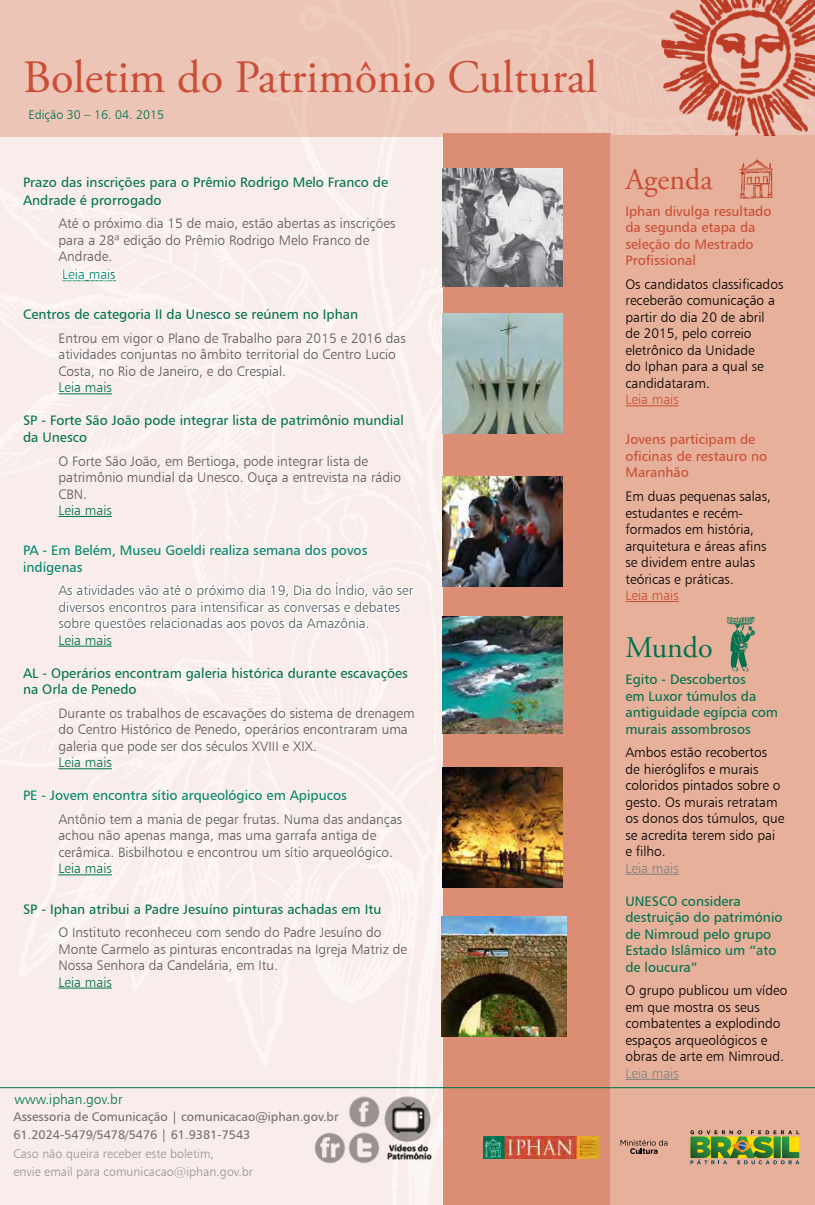
<style>
.page{position:relative;width:815px;height:1205px;background:#fff}
.page>*{position:absolute;margin:0;border:0;box-sizing:border-box;transform-origin:0 0}
.t1{font:46.25px "Adobe Garamond Pro";color:#ca4d36}
.t2{font:30px "Adobe Garamond Pro";color:#ca4d36}
.t3{font:30px "Adobe Garamond Pro";color:#00724f}
.t4{font:13.75px/16.5px "Humanist 777 BT Light B";color:#58585b}
.t5{font:13.75px/16.5px "Humanist 777 BT Light B";color:#000}
.t6{font:13.75px/16.5px "Humanist 777 BT Roman B";color:#00724f}
.t7{font:13.75px/16.5px "Humanist 777 BT Roman B";color:#ca4d36}
.t8{font:13.75px/16.5px "Humanist 777 BT Roman B";color:#008669}
.t9{font:13.75px "Humanist 777 BT Light B";color:#00724f}
.t10{font:13.75px "Humanist 777 BT Light B";color:#ca4d36}
.t11{font:13.75px "Humanist 777 BT Light B";color:#808284}
.t12{font:13.75px "Humanist 777 BT Light B";color:#008669}
.t13{font:12.5px/18.5px "Humanist 777 BT Roman B";color:#6d6e71}
.t14{font:12.5px/18.5px "Humanist 777 BT Light B";color:#939598}
.t15{font:12.5px "Humanist 777 BT Light B";color:#00724f}
.s1{color:#00724f}
</style>
<div class="page">
<img style="left:0;top:0;width:658px;height:1205px">
<div style="left:444px;top:133px;width:167px;height:1072px;background:#dc8e74"></div>
<div style="left:610px;top:136px;width:205px;height:1069px;background:#e6b09a"></div>
<img style="left:739px;top:159px;width:34px;height:39px">
<hr style="left:625px;top:405px;width:54px;height:1px;background:#ca4d36">
<hr style="left:625px;top:601px;width:54px;height:1px;background:#ca4d36">
<img style="left:726px;top:616px;width:29px;height:56px">
<hr style="left:625px;top:874px;width:54px;height:1px;background:#808284">
<hr style="left:625px;top:1079px;width:54px;height:1px;background:#808284">
<img style="left:443px;top:168px;width:120px;height:119px">
<img style="left:443px;top:477px;width:120px;height:110px">
<img style="left:443px;top:314px;width:120px;height:120px">
<img style="left:443px;top:767px;width:120px;height:120px">
<img style="left:443px;top:617px;width:120px;height:116px">
<img style="left:658px;top:0;width:157px;height:136px">
<img style="left:441px;top:916px;width:125px;height:120px">
<hr style="left:58px;top:393px;width:54px;height:1px;background:#00724f">
<hr style="left:58px;top:516px;width:54px;height:1px;background:#00724f">
<hr style="left:58px;top:646px;width:54px;height:1px;background:#00724f">
<hr style="left:58px;top:768px;width:54px;height:1px;background:#00724f">
<hr style="left:58px;top:874px;width:54px;height:1px;background:#00724f">
<hr style="left:58px;top:988px;width:54px;height:1px;background:#00724f">
<svg style="left:61px;top:267px;width:58px;height:17px"></svg>
<svg style="left:55px;top:579px;width:361px;height:58px"></svg>
<hr style="left:0;top:1087px;width:815px;height:1px;background:#00724f">
<img style="left:346px;top:1093px;width:87px;height:71px">
<img style="left:312px;top:1130px;width:34px;height:35px">
<svg style="left:690px;top:1130px;width:109px;height:34px"></svg>
<svg style="left:621px;top:1139px;width:46px;height:15px"></svg>
<img style="left:484px;top:1136px;width:114px;height:22px">
<h1 class="t1" style="left:23px;top:50px;width:576px">Boletim do Patrimônio Cultural</h1>
<p class="t15" style="left:28px;top:107px;width:137px">Edição 30 – 16. 04. 2015</p>
<p class="t6" style="left:23px;top:173px;width:367px;line-height:18px">Prazo das inscrições para o Prêmio Rodrigo Melo Franco de<br>Andrade é prorrogado</p>
<p class="t4" style="left:58px;top:215px;width:338px">Até o próximo dia 15 de maio, estão abertas as inscrições para a 28ª edição do Prêmio Rodrigo Melo Franco de<br>Andrade.</p>
<p class="t12" style="left:62px;top:266px;width:55px">Leia ma<span class="s1">is</span></p>
<p class="t6" style="left:23px;top:306px;width:337px">Centros de categoria II da Unesco se reúnem no Iphan</p>
<p class="t4" style="left:58px;top:330px;width:349px">Entrou em vigor o Plano de Trabalho para 2015 e 2016 das atividades conjuntas no âmbito territorial do Centro Lucio<br>Costa, no Rio de Janeiro, e do Crespial.</p>
<p class="t9" style="left:58px;top:379px;width:55px">Leia mais</p>
<p class="t6" style="left:23px;top:412px;width:382px">SP - Forte São João pode integrar lista de patrimônio mundial da Unesco</p>
<p class="t4" style="left:58px;top:452px;width:344px">O Forte São João, em Bertioga, pode integrar lista de patrimônio mundial da Unesco. Ouça a entrevista na rádio<br>CBN.</p>
<p class="t9" style="left:58px;top:502px;width:55px">Leia mais</p>
<p class="t8" style="left:23px;top:542px;width:346px">PA - Em Belém, Museu Goeldi realiza semana dos povos indígenas</p>
<p class="t4" style="left:58px;top:582px;width:357px">As atividades vão até o próximo dia 19, Dia do Índio, vão ser diversos encontros para intensificar as conversas e debates sobre questões relacionadas aos povos da Amazônia.</p>
<p class="t9" style="left:58px;top:631px;width:55px">Leia mais</p>
<p class="t6" style="left:23px;top:664px;width:386px">AL - Operários encontram galeria histórica durante escavações na Orla de Penedo</p>
<p class="t4" style="left:58px;top:704px;width:358px">Durante os trabalhos de escavações do sistema de drenagem do Centro Histórico de Penedo, operários encontraram uma galeria que pode ser dos séculos XVIII e XIX.</p>
<p class="t9" style="left:58px;top:754px;width:55px">Leia mais</p>
<p class="t8" style="left:23px;top:787px;width:325px">PE - Jovem encontra sítio arqueológico em Apipucos</p>
<p class="t4" style="left:58px;top:811px;width:345px">Antônio tem a mania de pegar frutas. Numa das andanças achou não apenas manga, mas uma garrafa antiga de cerâmica. Bisbilhotou e encontrou um sítio arqueológico.</p>
<p class="t9" style="left:58px;top:860px;width:55px">Leia mais</p>
<p class="t6" style="left:23px;top:900px;width:360px">SP - Iphan atribui a Padre Jesuíno pinturas achadas em Itu</p>
<p class="t4" style="left:58px;top:924px;width:350px">O Instituto reconheceu com sendo do Padre Jesuíno do<br>Monte Carmelo as pinturas encontradas na Igreja Matriz de<br>Nossa Senhora da Candelária, em Itu.</p>
<p class="t9" style="left:58px;top:973px;width:55px">Leia mais</p>
<p class="t9" style="left:15px;top:1091px;width:110px">www.iphan.gov.br</p>
<p class="t13" style="left:13px;top:1107px;width:327px">Assessoria de Comunicação | comunicacao@iphan.gov.br<br>61.2024-5479/5478/5476 | 61.9381-7543</p>
<p class="t14" style="left:13px;top:1144px;width:241px">Caso não queira receber este boletim,<br>envie email para comunicacao@iphan.gov.br</p>
<h2 class="t2" style="left:625px;top:161px;width:89px">Agenda</h2>
<p class="t7" style="left:625px;top:202px;width:148px">Iphan divulga resultado da segunda etapa da seleção do Mestrado<br>Profissional</p>
<p class="t5" style="left:625px;top:276px;width:159px">Os candidatos classificados receberão comunicação a partir do dia 20 de abril<br>de 2015, pelo correio eletrônico da Unidade<br>do Iphan para a qual se candidataram.</p>
<p class="t10" style="left:625px;top:391px;width:55px">Leia mais</p>
<p class="t7" style="left:625px;top:431px;width:143px">Jovens participam de oficinas de restauro no<br>Maranhão</p>
<p class="t5" style="left:625px;top:488px;width:147px">Em duas pequenas salas, estudantes e recém&shy;formados em história, arquitetura e áreas afins se dividem entre aulas teóricas e práticas.</p>
<p class="t10" style="left:625px;top:587px;width:55px">Leia mais</p>
<h2 class="t3" style="left:625px;top:629px;width:89px">Mundo</h2>
<p class="t6" style="left:625px;top:671px;width:154px">Egito - Descobertos<br>em Luxor túmulos da antiguidade egípcia com murais assombrosos</p>
<p class="t5" style="left:625px;top:744px;width:161px">Ambos estão recobertos de hieróglifos e murais coloridos pintados sobre o gesto. Os murais retratam os donos dos túmulos, que se acredita terem sido pai e filho.</p>
<p class="t11" style="left:625px;top:859px;width:55px">Leia mais</p>
<p class="t6" style="left:625px;top:892px;width:159px">UNESCO considera destruição do património de Nimroud pelo grupo<br>Estado Islâmico um “ato de loucura”</p>
<p class="t5" style="left:625px;top:982px;width:164px">O grupo publicou um vídeo em que mostra os seus combatentes a explodindo espaços arqueológicos e obras de arte em Nimroud.</p>
<p class="t11" style="left:625px;top:1064px;width:55px">Leia mais</p>
</div>
